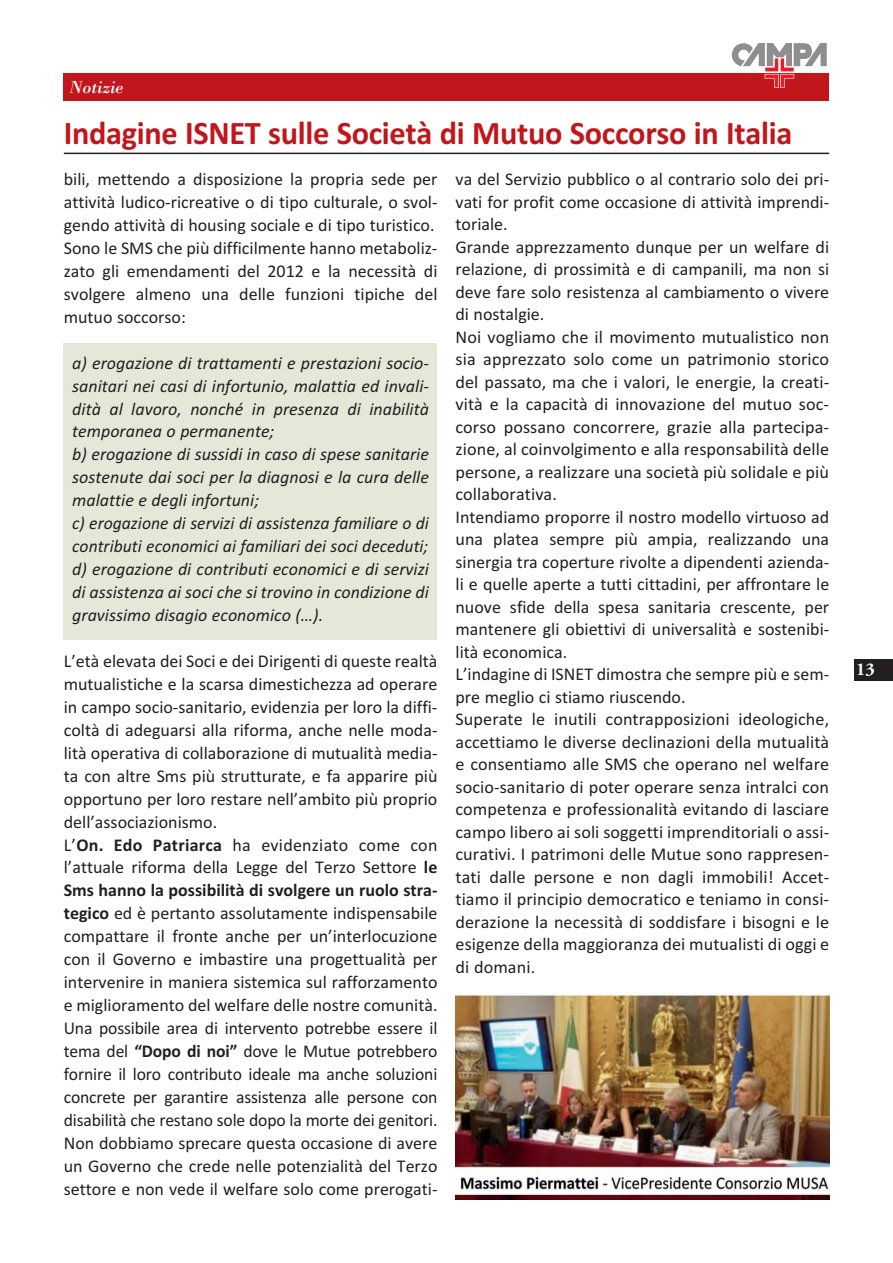
<style>
.page{position:relative;width:893px;height:1263px;background:#fff}
.page>*{position:absolute;margin:0;border:0;box-sizing:border-box;transform-origin:0 0}
.t1{font:33px "Calibri Bold OTF";letter-spacing:-.01em;color:#c1161c}
.t2{font:18px/22.5px "Calibri";color:#231f20}
.t3{font:italic 18px/23px "Calibri";color:#231f20}
.t4{font:italic 18px "Bodoni Std";color:#fff}
.t5{font:700 18px "Adobe Garamond Pro";color:#fff}
.s1{font-weight:700}
</style>
<div class="page">
<div style="left:64px;top:343px;width:373px;height:297px;background:#e6e7d9"></div>
<div style="left:64px;top:73px;width:765px;height:27px;background:#c1161c"></div>
<svg style="left:732px;top:43px;width:95px;height:45px"></svg>
<div style="left:855px;top:659px;width:38px;height:21px;background:#231f20"></div>
<hr style="left:64px;top:153px;width:765px;height:1px;background:#231f20">
<img style="left:455px;top:994px;width:374px;height:205px">
<p class="t4" style="left:70px;top:80px;width:55px">Notizie</p>
<h1 class="t1" style="left:64px;top:121px;width:730px">Indagine ISNET sulle Società di Mutuo Soccorso in Italia</h1>
<p class="t2" style="left:64px;top:169px;width:375px;line-height:23px">bili, mettendo a disposizione la propria sede per attività ludico-ricreative o di tipo culturale, o svol&shy;gendo attività di housing sociale e di tipo turistico.<br>Sono le SMS che più difficilmente hanno metaboliz&shy;zato gli emendamenti del 2012 e la necessità di svolgere almeno una delle funzioni tipiche del mutuo soccorso:</p>
<p class="t3" style="left:72px;top:353px;width:358px">a) erogazione di trattamenti e prestazioni socio&shy;sanitari nei casi di infortunio, malattia ed invali&shy;dità al lavoro, nonché in presenza di inabilità temporanea o permanente;<br>b) erogazione di sussidi in caso di spese sanitarie sostenute dai soci per la diagnosi e la cura delle malattie e degli infortuni;<br>c) erogazione di servizi di assistenza familiare o di contributi economici ai familiari dei soci deceduti; d) erogazione di contributi economici e di servizi di assistenza ai soci che si trovino in condizione di gravissimo disagio economico (…).</p>
<p class="t2" style="left:64px;top:651px;width:375px;line-height:23px">L’età elevata dei Soci e dei Dirigenti di queste realtà mutualistiche e la scarsa dimestichezza ad operare in campo socio-sanitario, evidenzia per loro la diffi&shy;coltà di adeguarsi alla riforma, anche nelle moda&shy;lità operativa di collaborazione di mutualità media&shy;ta con altre Sms più strutturate, e fa apparire più opportuno per loro restare nell’ambito più proprio dell’associazionismo.<br>L’<span class="s1">On. Edo Patriarca</span> ha evidenziato come con l’attuale riforma della Legge del Terzo Settore <span class="s1">le Sms hanno la possibilità di svolgere un ruolo stra&shy;tegico</span> ed è pertanto assolutamente indispensabile compattare il fronte anche per un’interlocuzione con il Governo e imbastire una progettualità per intervenire in maniera sistemica sul rafforzamento e miglioramento del welfare delle nostre comunità.<br>Una possibile area di intervento potrebbe essere il tema del <span class="s1">“Dopo di noi”</span> dove le Mutue potrebbero fornire il loro contributo ideale ma anche soluzioni concrete per garantire assistenza alle persone con disabilità che restano sole dopo la morte dei genitori.<br>Non dobbiamo sprecare questa occasione di avere un Governo che crede nelle potenzialità del Terzo settore e non vede il welfare solo come prerogati-</p>
<p class="t2" style="left:455px;top:169px;width:375px">va del Servizio pubblico o al contrario solo dei pri&shy;vati for profit come occasione di attività imprendi&shy;toriale.<br>Grande apprezzamento dunque per un welfare di relazione, di prossimità e di campanili, ma non si deve fare solo resistenza al cambiamento o vivere di nostalgie.<br>Noi vogliamo che il movimento mutualistico non sia apprezzato solo come un patrimonio storico del passato, ma che i valori, le energie, la creati&shy;vità e la capacità di innovazione del mutuo soc&shy;corso possano concorrere, grazie alla partecipa&shy;zione, al coinvolgimento e alla responsabilità delle persone, a realizzare una società più solidale e più collaborativa.<br>Intendiamo proporre il nostro modello virtuoso ad una platea sempre più ampia, realizzando una sinergia tra coperture rivolte a dipendenti azienda&shy;li e quelle aperte a tutti cittadini, per affrontare le nuove sfide della spesa sanitaria crescente, per mantenere gli obiettivi di universalità e sostenibi&shy;lità economica.<br>L’indagine di ISNET dimostra che sempre più e sem&shy;pre meglio ci stiamo riuscendo.<br>Superate le inutili contrapposizioni ideologiche, accettiamo le diverse declinazioni della mutualità e consentiamo alle SMS che operano nel welfare socio-sanitario di poter operare senza intralci con competenza e professionalità evitando di lasciare campo libero ai soli soggetti imprenditoriali o assi&shy;curativi. I patrimoni delle Mutue sono rappresen&shy;tati dalle persone e non dagli immobili! Accet&shy;tiamo il principio democratico e teniamo in consi&shy;derazione la necessità di soddisfare i bisogni e le esigenze della maggioranza dei mutualisti di oggi e di domani.</p>
<p class="t5" style="left:856px;top:658px;width:20px">13</p>
</div>
